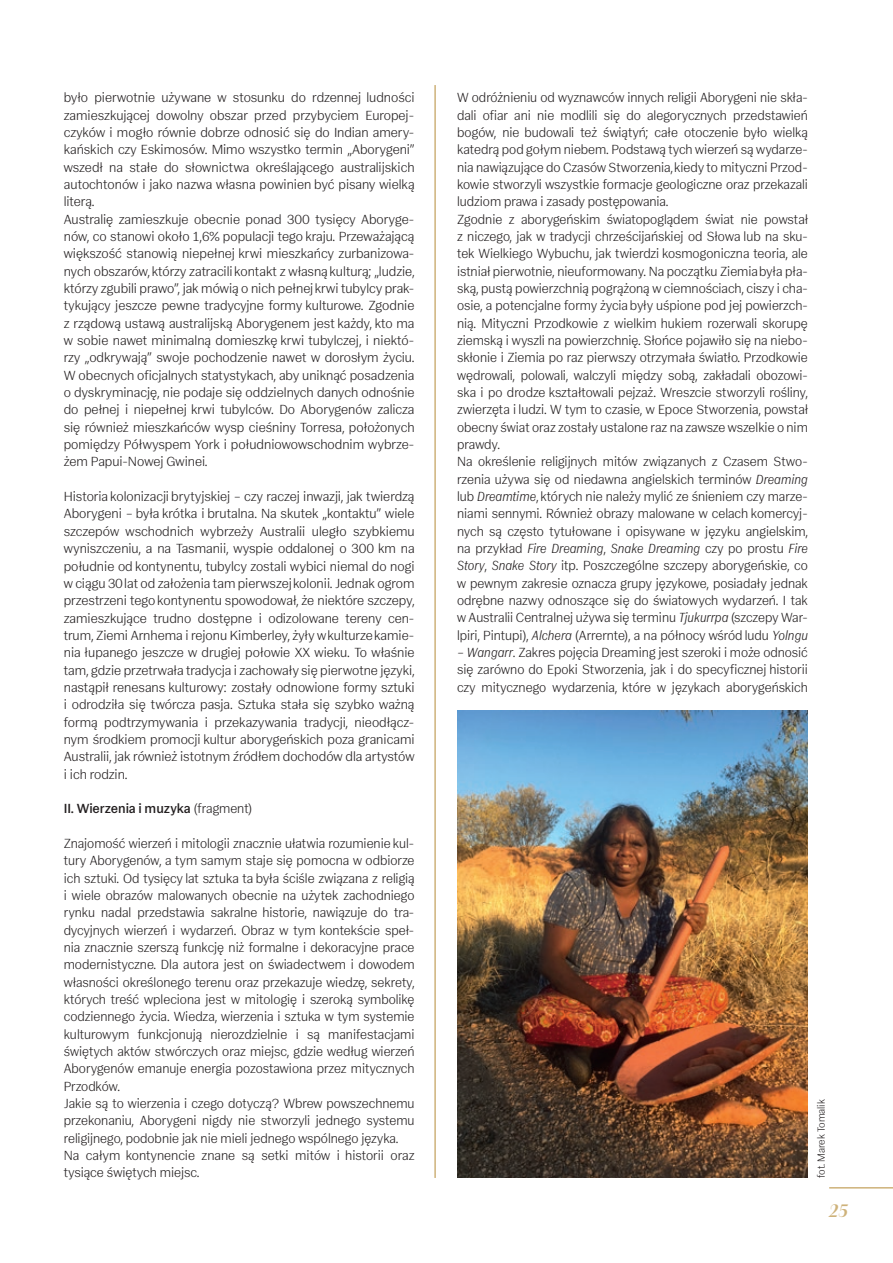
<style>
.page{position:relative;width:893px;height:1263px;background:#fff}
.page>*{position:absolute;margin:0;border:0;box-sizing:border-box;transform-origin:0 0}
.t1{font:italic 700 18px "PF Marlet Display";color:#ceb27a}
.t2{font:300 13.5px/17.4px "Gal Gothic Variable Roman";color:#231f20}
.t3{font:italic 300 13.5px "Gal Gothic Variable";color:#231f20}
.t4{font:300 10.5px "Gal Gothic Variable Roman";color:#231f20}
.s1{font-family:"Gal Gothic Variable";font-style:italic}
.s2{font-family:"Gal Gothic Variable Roman";font-style:normal}
</style>
<div class="page">
<hr style="left:829px;top:1187px;width:64px;height:1px;background:#ceb27a">
<hr style="left:434px;top:85px;width:2px;height:1093px;background:#ceb27a">
<img style="left:457px;top:710px;width:351px;height:468px">
<p class="t2" style="left:64px;top:89px;width:352px">było pierwotnie używane w stosunku do rdzennej ludności zamieszkującej dowolny obszar przed przybyciem Europej&shy;czyków i mogło równie dobrze odnosić się do Indian amery&shy;kańskich czy Eskimosów. Mimo wszystko termin „Aborygeni” wszedł na stałe do słownictwa określającego australijskich autochtonów i jako nazwa własna powinien być pisany wielką literą.<br>Australię zamieszkuje obecnie ponad 300 tysięcy Aboryge&shy;nów, co stanowi około 1,6% populacji tego kraju. Przeważającą większość stanowią niepełnej krwi mieszkańcy zurbanizowa&shy;nych obszarów, którzy zatracili kontakt z własną kulturą; „ludzie, którzy zgubili prawo”, jak mówią o nich pełnej krwi tubylcy prak&shy;tykujący jeszcze pewne tradycyjne formy kulturowe. Zgodnie z rządową ustawą australijską Aborygenem jest każdy, kto ma w sobie nawet minimalną domieszkę krwi tubylczej, i niektó&shy;rzy „odkrywają” swoje pochodzenie nawet w dorosłym życiu.<br>W obecnych oficjalnych statystykach, aby uniknąć posadzenia o dyskryminację, nie podaje się oddzielnych danych odnośnie do pełnej i niepełnej krwi tubylców. Do Aborygenów zalicza się również mieszkańców wysp cieśniny Torresa, położonych pomiędzy Półwyspem York i południowowschodnim wybrze&shy;żem Papui-Nowej Gwinei.</p>
<p class="t2" style="left:64px;top:487px;width:352px;text-align:justify">Historia kolonizacji brytyjskiej – czy raczej inwazji, jak twierdzą Aborygeni – była krótka i brutalna. Na skutek „kontaktu” wiele szczepów wschodnich wybrzeży Australii uległo szybkiemu wyniszczeniu, a na Tasmanii, wyspie oddalonej o 300 km na południe od kontynentu, tubylcy zostali wybici niemal do nogi w ciągu 30 lat od założenia tam pierwszej kolonii. Jednak ogrom przestrzeni tego kontynentu spowodował, że niektóre szczepy, zamieszkujące trudno dostępne i odizolowane tereny cen&shy;trum, Ziemi Arnhema i rejonu Kimberley, żyły w kulturze kamie&shy;nia łupanego jeszcze w drugiej połowie XX wieku. To właśnie tam, gdzie przetrwała tradycja i zachowały się pierwotne języki, nastąpił renesans kulturowy: zostały odnowione formy sztuki i odrodziła się twórcza pasja. Sztuka stała się szybko ważną formą podtrzymywania i przekazywania tradycji, nieodłącz&shy;nym środkiem promocji kultur aborygeńskich poza granicami Australii, jak również istotnym źródłem dochodów dla artystów i ich rodzin.</p>
<p class="t2" style="left:64px;top:799px;width:190px">II. Wierzenia i muzyka (fragment)</p>
<p class="t2" style="left:64px;top:834px;width:352px">Znajomość wierzeń i mitologii znacznie ułatwia rozumienie kul&shy;tury Aborygenów, a tym samym staje się pomocna w odbiorze ich sztuki. Od tysięcy lat sztuka ta była ściśle związana z religią i wiele obrazów malowanych obecnie na użytek zachodniego rynku nadal przedstawia sakralne historie, nawiązuje do tra&shy;dycyjnych wierzeń i wydarzeń. Obraz w tym kontekście speł&shy;nia znacznie szerszą funkcję niż formalne i dekoracyjne prace modernistyczne. Dla autora jest on świadectwem i dowodem własności określonego terenu oraz przekazuje wiedzę, sekrety, których treść wpleciona jest w mitologię i szeroką symbolikę codziennego życia. Wiedza, wierzenia i sztuka w tym systemie kulturowym funkcjonują nierozdzielnie i są manifestacjami świętych aktów stwórczych oraz miejsc, gdzie według wierzeń Aborygenów emanuje energia pozostawiona przez mitycznych Przodków.<br>Jakie są to wierzenia i czego dotyczą? Wbrew powszechnemu przekonaniu, Aborygeni nigdy nie stworzyli jednego systemu religijnego, podobnie jak nie mieli jednego wspólnego języka.<br>Na całym kontynencie znane są setki mitów i historii oraz tysiące świętych miejsc.</p>
<p class="t2" style="left:457px;top:89px;width:352px">W odróżnieniu od wyznawców innych religii Aborygeni nie skła&shy;dali ofiar ani nie modlili się do alegorycznych przedstawień bogów, nie budowali też świątyń; całe otoczenie było wielką katedrą pod gołym niebem. Podstawą tych wierzeń są wydarze&shy;nia nawiązujące do Czasów Stworzenia, kiedy to mityczni Przod&shy;kowie stworzyli wszystkie formacje geologiczne oraz przekazali ludziom prawa i zasady postępowania.<br>Zgodnie z aborygeńskim światopoglądem świat nie powstał z niczego, jak w tradycji chrześcijańskiej od Słowa lub na sku&shy;tek Wielkiego Wybuchu, jak twierdzi kosmogoniczna teoria, ale istniał pierwotnie, nieuformowany. Na początku Ziemia była pła&shy;ską, pustą powierzchnią pogrążoną w ciemnościach, ciszy i cha&shy;osie, a potencjalne formy życia były uśpione pod jej powierzch&shy;nią. Mityczni Przodkowie z wielkim hukiem rozerwali skorupę ziemską i wyszli na powierzchnię. Słońce pojawiło się na niebo&shy;skłonie i Ziemia po raz pierwszy otrzymała światło. Przodkowie wędrowali, polowali, walczyli między sobą, zakładali obozowi&shy;ska i po drodze kształtowali pejzaż. Wreszcie stworzyli rośliny, zwierzęta i ludzi. W tym to czasie, w Epoce Stworzenia, powstał obecny świat oraz zostały ustalone raz na zawsze wszelkie o nim prawdy.<br>Na określenie religijnych mitów związanych z Czasem Stwo&shy;rzenia używa się od niedawna angielskich terminów <span class="s1">Dreaming </span>lub <span class="s1">Dreamtime</span>, których nie należy mylić ze śnieniem czy marze&shy;niami sennymi. Również obrazy malowane w celach komercyj&shy;nych są często tytułowane i opisywane w języku angielskim,</p>
<p class="t3" style="left:457px;top:540px;width:352px"><span class="s2">na przykład</span> Fire Dreaming<span class="s2">,</span> Snake Dreaming <span class="s2">czy po prostu</span> Fire</p>
<p class="t2" style="left:457px;top:557px;width:352px;text-align:justify"><span class="s1">Story</span>, <span class="s1">Snake Story</span> itp. Poszczególne szczepy aborygeńskie, co w pewnym zakresie oznacza grupy językowe, posiadały jednak odrębne nazwy odnoszące się do światowych wydarzeń. I tak w Australii Centralnej używa się terminu <span class="s1">Tjukurrpa</span> (szczepy War&shy;lpiri, Pintupi), <span class="s1">Alchera</span> (Arrernte), a na północy wśród ludu <span class="s1">Yolngu</span></p>
<p class="t2" style="left:457px;top:643px;width:352px;text-align:justify"><span class="s1">– Wangarr</span>. Zakres pojęcia Dreaming jest szeroki i może odnosić się zarówno do Epoki Stworzenia, jak i do specyficznej historii czy mitycznego wydarzenia, które w językach aborygeńskich</p>
<p class="t4" style="left:815px;top:1178px;width:80px;rotate:-90deg">fot. Marek Tomalik</p>
<h1 class="t1" style="left:829px;top:1199px;width:20px">25</h1>
</div>
